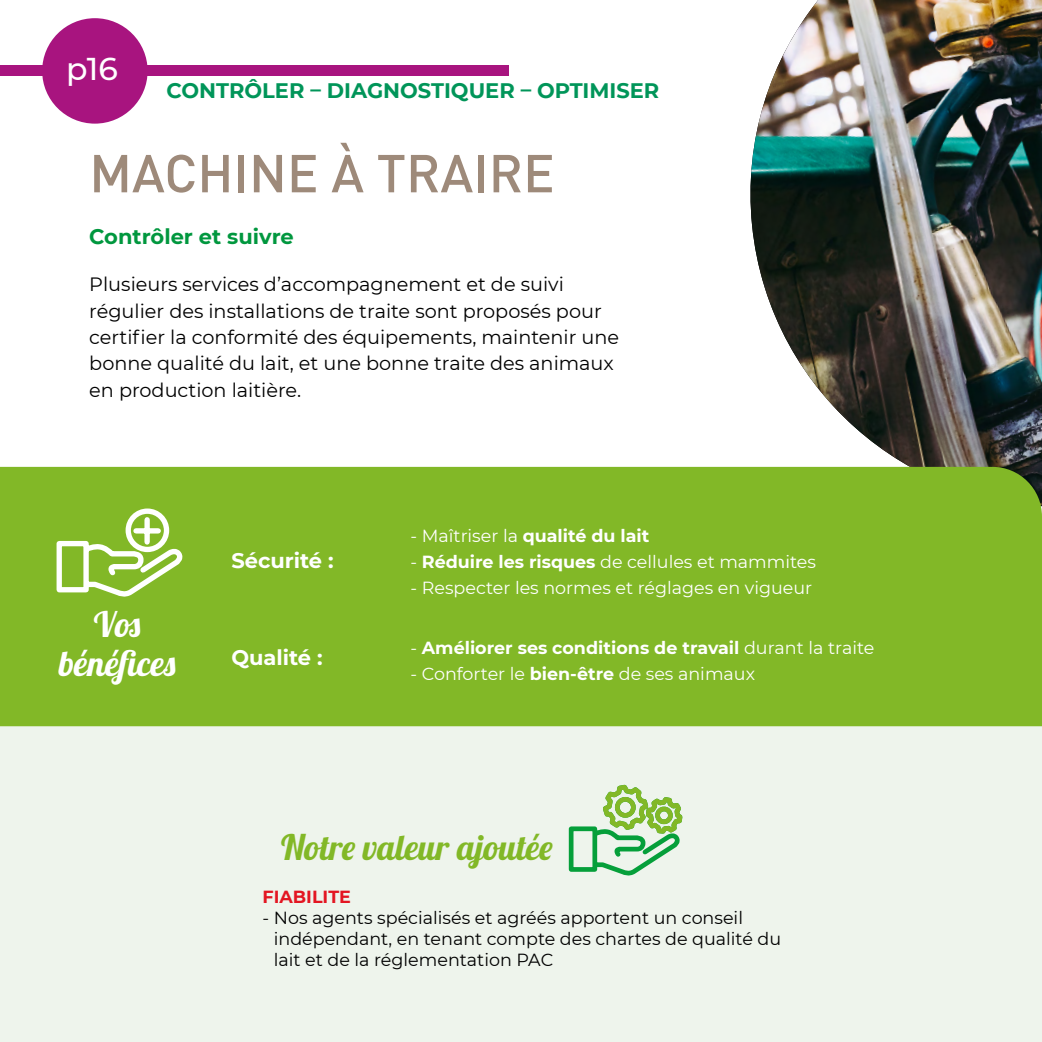
<style>
.page{position:relative;width:1042px;height:1042px;background:#fff}
.page>*{position:absolute;margin:0;border:0;box-sizing:border-box;transform-origin:0 0}
.t1{font:500 52.5px "DIN";color:#9e8a7a}
.t2{font:35px "Lobster 1.4";color:#82b827}
.t3{font:35px/38.5px "Lobster 1.4";color:#fff;text-align:center}
.t4{font:500 31.5px "Montserrat";color:#fff}
.t5{font:700 21px "Montserrat";color:#009559}
.t6{font:700 21px "Montserrat";color:#fff}
.t7{font:700 21px "Montserrat";color:#00973e}
.t8{font:19.25px/26.2px "Montserrat";color:#000}
.t9{font:17.5px/21px "Montserrat";color:#000}
.t10{font:17.5px "Montserrat";color:#fff}
.t11{font:700 17.5px "Montserrat";color:#fff}
.t12{font:700 17.5px "Montserrat";color:#e31622}
.s1{font-weight:400}
.s2{font-weight:700}
</style>
<div class="page">
<div style="left:0;top:726px;width:1042px;height:316px;background:#eef4ec"></div>
<img style="left:743px;top:0;width:299px;height:467px">
<div style="left:0;top:467px;width:1042px;height:259px;background:#82b827"></div>
<svg style="left:54px;top:506px;width:128px;height:94px"></svg>
<svg style="left:568px;top:784px;width:115px;height:92px"></svg>
<div style="left:0;top:65px;width:508px;height:10px;background:#a8147f"></div>
<div style="left:42px;top:18px;width:106px;height:106px;background:#a8147f;border-radius:50%"></div>
<h3 class="t4" style="left:66px;top:47px;width:53px">p16</h3>
<p class="t5" style="left:166px;top:76px;width:494px">CONTRÔLER – DIAGNOSTIQUER – OPTIMISER</p>
<h1 class="t1" style="left:89px;top:140px;width:467px">MACHINE À TRAIRE</h1>
<p class="t7" style="left:89px;top:221px;width:206px">Contrôler et suivre</p>
<p class="t8" style="left:89px;top:271px;width:531px">Plusieurs services d’accompagnement et de suivi régulier des installations de traite sont proposés pour certifier la conformité des équipements, maintenir une bonne qualité du lait, et une bonne traite des animaux en production laitière.</p>
<h2 class="t3" style="left:59px;top:605px;width:118px">Vos bénéfices</h2>
<p class="t6" style="left:231px;top:546px;width:104px">Sécurité :</p>
<p class="t6" style="left:231px;top:642px;width:93px">Qualité :</p>
<p class="t11" style="left:410px;top:523px;width:240px"><span class="s1">- Maîtriser la</span> qualité du lait</p>
<p class="t10" style="left:410px;top:550px;width:407px">- <span class="s2">Réduire les risques</span> de cellules et mammites</p>
<p class="t10" style="left:410px;top:576px;width:403px">- Respecter les normes et réglages en vigueur</p>
<p class="t11" style="left:410px;top:635px;width:465px"><span class="s1">-</span> Améliorer ses conditions de travail <span class="s1">durant la traite</span></p>
<p class="t10" style="left:410px;top:662px;width:346px">- Conforter le <span class="s2">bien-être</span> de ses animaux</p>
<h2 class="t2" style="left:281px;top:825px;width:273px">Notre valeur ajoutée</h2>
<p class="t12" style="left:262px;top:884px;width:90px">FIABILITE</p>
<p class="t9" style="left:274px;top:906px;width:509px;text-indent:-11px">- Nos agents spécialisés et agréés apportent un conseil indépendant, en tenant compte des chartes de qualité du lait et de la réglementation PAC</p>
</div>
